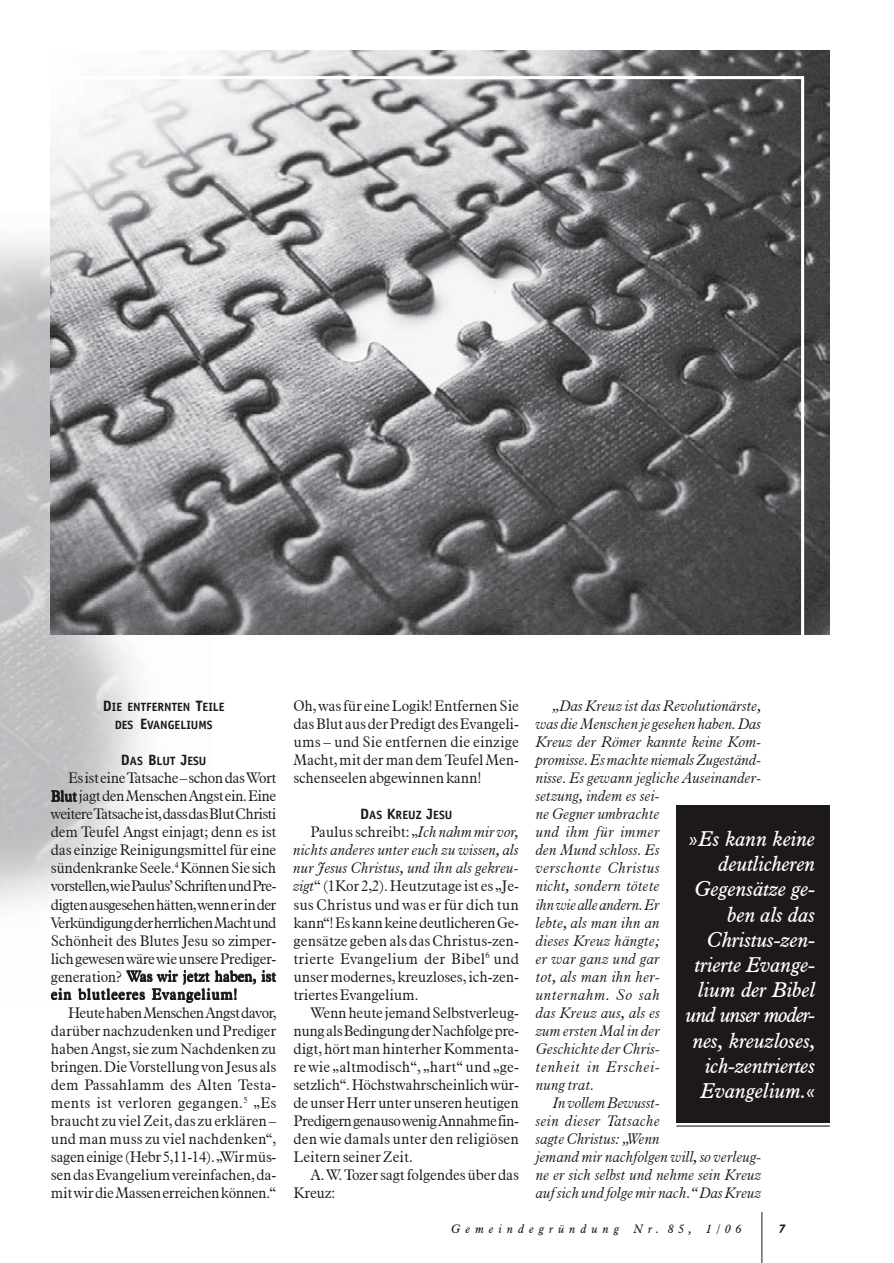
<style>
.page{position:relative;width:894px;height:1263px;background:#fff}
.page>*{position:absolute;margin:0;border:0;box-sizing:border-box;transform-origin:0 0}
.t1{font:italic 21px/25.2px "Aldine 721 BT";letter-spacing:-.005em;color:#fff;text-align:right}
.t2{font:300 15px/18px "Aldine 721 BT";letter-spacing:-.015em;color:#1e1919;text-align:justify}
.t3{font:italic 300 15px "Aldine 721 BT";color:#1e1919}
.t4{font:italic 300 15px "Aldine 721 BT";letter-spacing:.025em;color:#1e1919}
.t5{font:italic 300 15px "Aldine 721 BT";letter-spacing:-.025em;color:#1e1919}
.t6{font:italic 300 15px "Aldine 721 BT";letter-spacing:.02em;color:#1e1919}
.t7{font:italic 300 15px "Aldine 721 BT";letter-spacing:.045em;color:#1e1919}
.t8{font:italic 300 15px "Aldine 721 BT";letter-spacing:.04em;color:#1e1919}
.t9{font:700 12px/18px "Officina Sans";color:#1e1919;text-align:center}
.t10{font:italic 12px "Aldine 721 BT";letter-spacing:.42em;color:#1e1919}
.t11{font:italic 800 12px "Futura BT";color:#1e1919}
.s1{font-size:15px}
.s2{font-style:italic}
</style>
<div class="page">
<hr style="left:761px;top:1211px;width:1px;height:51px;background:#1e1919">
<img style="left:0;top:212px;width:212px;height:694px">
<div style="left:676px;top:805px;width:153px;height:317px;background:#1e1919"></div>
<hr style="left:676px;top:1125px;width:153px;height:1px;background:#000">
<img style="left:51px;top:51px;width:778px;height:583px">
<hr style="left:30px;top:76px;width:773px;height:3px;background:#fff">
<hr style="left:801px;top:77px;width:3px;height:628px;background:#fff">
<p class="t9" style="left:103px;top:699px;width:123px"><span class="s1">D</span>IE ENTFERNTEN <span class="s1">T</span>EILE<br>DES <span class="s1">E</span>VANGELIUMS</p>
<p class="t9" style="left:121px;top:753px;width:87px"><span class="s1">D</span>AS <span class="s1">B</span>LUT <span class="s1">J</span>ESU</p>
<p class="t2" style="left:51px;top:769px;width:227px;text-indent:17px">Es ist eine Tatsache – schon das Wort Blutjagt den Menschen Angst ein. Eine weitere Tatsache ist, dass das Blut Christi dem Teufel Angst einjagt; denn es ist das einzige Reinigungsmittel für eine sündenkranke Seele.<sup>4</sup> Können Sie sich vorstellen, wie Paulus’ Schriften und Pre&shy;digten ausgesehen hätten, wenn er in der Verkündigung der herrlichen Macht und Schönheit des Blutes Jesu so zimper&shy;lich gewesen wäre wie unsere Prediger&shy;generation? Was wir jetzt haben, ist ein blutleeres Evangelium!</p>
<p class="t2" style="left:51px;top:1003px;width:227px;text-indent:17px">Heute haben Menschen Angst davor, darüber nachzudenken und Prediger haben Angst, sie zum Nachdenken zu bringen. Die Vorstellung von Jesus als dem Passahlamm des Alten Testa&shy;ments ist verloren gegangen.<sup>5</sup> „Es braucht zu viel Zeit, das zu erklären – und man muss zu viel nachdenken“, sagen einige (Hebr 5,11-14). „Wir müs&shy;sen das Evangelium vereinfachen, da&shy;mit wir die Massen erreichen können.“</p>
<p class="t2" style="left:293px;top:697px;width:227px">Oh, was für eine Logik! Entfernen Sie das Blut aus der Predigt des Evangeli&shy;ums – und Sie entfernen die einzige Macht, mit der man dem Teufel Men&shy;schenseelen abgewinnen kann!</p>
<p class="t9" style="left:360px;top:807px;width:94px"><span class="s1">D</span>AS <span class="s1">K</span>REUZ <span class="s1">J</span>ESU</p>
<p class="t2" style="left:293px;top:823px;width:227px;text-indent:17px">Paulus schreibt: „<span class="s2">Ich nahm mir vor, nichts anderes unter euch zu wissen, als nur Jesus Christus, und ihn als gekreu&shy;zigt</span>“ (1Kor 2,2). Heutzutage ist es „Je&shy;sus Christus und was er für dich tun kann“! Es kann keine deutlicheren Ge&shy;gensätze geben als das Christus-zen&shy;trierte Evangelium der Bibel<sup>6</sup> und unser modernes, kreuzloses, ich-zen&shy;triertes Evangelium.</p>
<p class="t2" style="left:293px;top:1003px;width:227px;text-indent:17px">Wenn heute jemand Selbstverleug&shy;nung als Bedingung der Nachfolge pre&shy;digt, hört man hinterher Kommenta&shy;re wie „altmodisch“, „hart“ und „ge&shy;setzlich“. Höchstwahrscheinlich wür&shy;de unser Herr unter unseren heutigen Predigern genauso wenig Annahme fin&shy;den wie damals unter den religiösen Leitern seiner Zeit.</p>
<p class="t2" style="left:293px;top:1165px;width:227px;text-indent:17px">A. W. Tozer sagt folgendes über das<br>Kreuz:</p>
<p class="t3" style="left:553px;top:697px;width:210px">„Das Kreuz ist das Revolutionärste,</p>
<p class="t3" style="left:536px;top:715px;width:227px">was die Menschen je gesehen haben. Das</p>
<p class="t3" style="left:536px;top:733px;width:227px">Kreuz der Römer kannte keine Kom-</p>
<p class="t3" style="left:536px;top:751px;width:227px">promisse. Es machte niemals Zugeständ-</p>
<p class="t3" style="left:536px;top:769px;width:227px">nisse. Es gewann jegliche Auseinander-</p>
<p class="t3" style="left:536px;top:787px;width:125px">setzung, indem es sei-</p>
<p class="t3" style="left:536px;top:805px;width:125px">ne Gegner umbrachte</p>
<p class="t4" style="left:536px;top:823px;width:125px">und ihm für immer</p>
<p class="t3" style="left:536px;top:841px;width:126px">den Mund schloss. Es</p>
<p class="t4" style="left:536px;top:859px;width:126px">verschonte Christus</p>
<p class="t3" style="left:536px;top:877px;width:125px">nicht, sondern tötete</p>
<p class="t5" style="left:536px;top:895px;width:126px">ihn wie alle andern. Er</p>
<p class="t3" style="left:536px;top:913px;width:126px">lebte, als man ihn an</p>
<p class="t3" style="left:536px;top:931px;width:126px">dieses Kreuz hängte;</p>
<p class="t3" style="left:536px;top:949px;width:125px">er war ganz und gar</p>
<p class="t3" style="left:536px;top:967px;width:126px">tot, als man ihn her-</p>
<p class="t8" style="left:536px;top:985px;width:126px">unternahm. So sah</p>
<p class="t3" style="left:536px;top:1003px;width:126px">das Kreuz aus, als es</p>
<p class="t3" style="left:536px;top:1021px;width:126px">zum ersten Mal in der</p>
<p class="t3" style="left:536px;top:1039px;width:126px">Geschichte der Chris-</p>
<p class="t7" style="left:536px;top:1057px;width:126px">tenheit in Erschei-</p>
<p class="t3" style="left:536px;top:1075px;width:60px">nung trat.</p>
<p class="t3" style="left:553px;top:1093px;width:109px">In vollem Bewusst-</p>
<p class="t6" style="left:536px;top:1111px;width:126px">sein dieser Tatsache</p>
<p class="t3" style="left:536px;top:1129px;width:126px">sagte Christus: „Wenn</p>
<p class="t3" style="left:536px;top:1147px;width:227px">jemand mir nachfolgen will, so verleug-</p>
<p class="t3" style="left:536px;top:1165px;width:227px">ne er sich selbst und nehme sein Kreuz</p>
<p class="t3" style="left:536px;top:1183px;width:227px">auf sich und folge mir nach.“ Das Kreuz</p>
<h1 class="t1" style="left:686px;top:825px;width:131px">»Es kann keine deutlicheren<br>Gegensätze ge&shy;ben als das<br>Christus-zen&shy;trierte Evange&shy;lium der Bibel und unser moder&shy;nes, kreuzloses, ich-zentriertes<br>Evangelium.«</h1>
<p class="t10" style="left:451px;top:1221px;width:292px">Gemeindegründung Nr. 8 5 , 1 /06</p>
<p class="t11" style="left:778px;top:1221px;width:9px">7</p>
</div>
